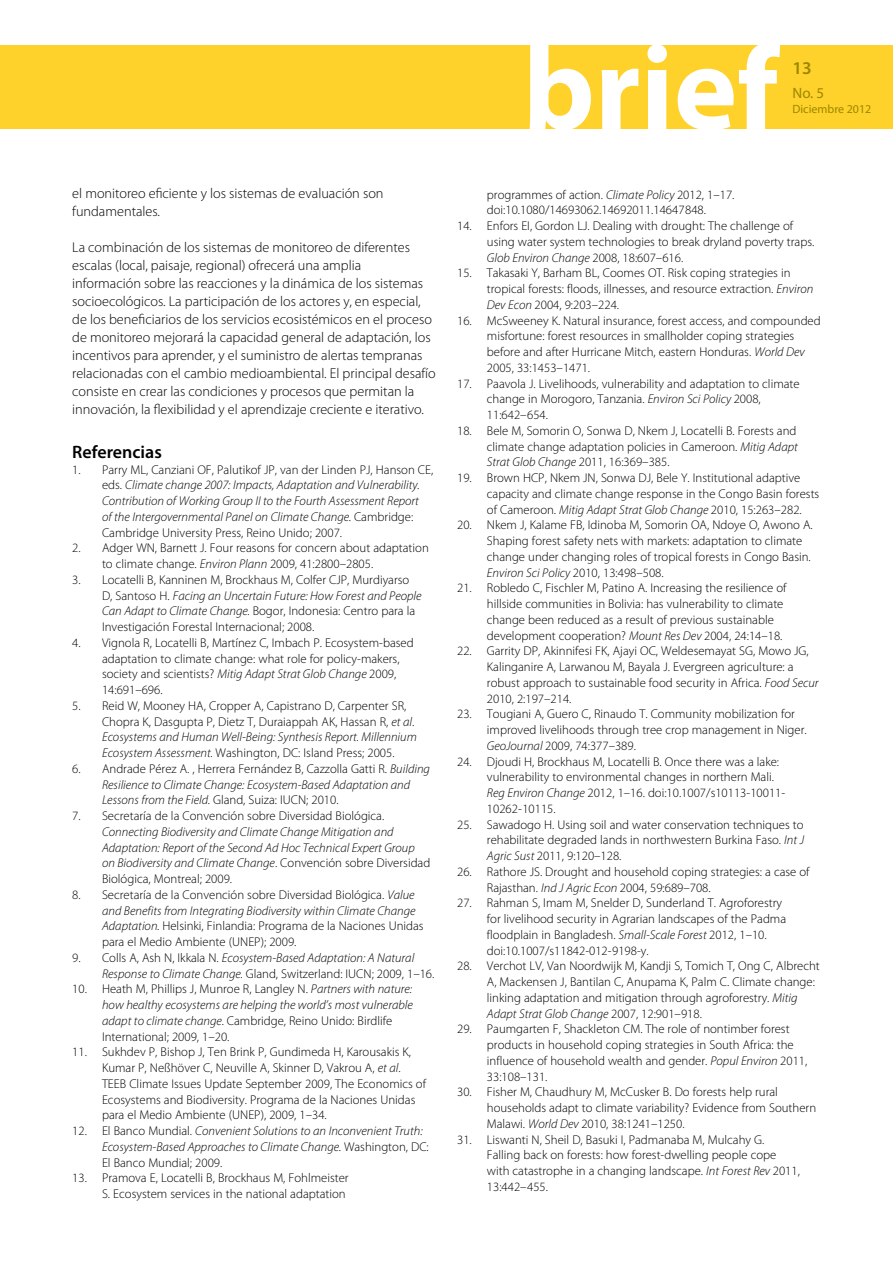
<style>
.page{position:relative;width:893px;height:1263px;background:#fff}
.page>*{position:absolute;margin:0;border:0;box-sizing:border-box;transform-origin:0 0}
.t1{font:600 18px "Myriad Pro";color:#000}
.t2{font:600 18px "Myriad Pro";color:#9c8700}
.t3{font:15px "Myriad Pro";color:#9c8700}
.t4{font:300 14.25px/18px "Myriad Pro";color:#000}
.t5{font:300 12.75px/15.8px "Myriad Pro";color:#000}
.t6{font:italic 300 12.75px/15.8px "Myriad Pro";color:#000}
.t7{font:12px "Myriad Pro";color:#9c8700}
.s1{font-style:normal}
.s2{font-style:italic}
</style>
<div class="page">
<div style="left:0;top:45px;width:893px;height:84px;background:#ffd22b"></div>
<svg style="left:530px;top:45px;width:250px;height:84px"></svg>
<h1 class="t2" style="left:792px;top:57px;width:21px">13</h1>
<p class="t3" style="left:792px;top:84px;width:33px">No. 5</p>
<p class="t7" style="left:792px;top:102px;width:80px">Diciembre 2012</p>
<p class="t4" style="left:72px;top:184px;width:313px">el monitoreo eficiente y los sistemas de evaluación son fundamentales.</p>
<p class="t4" style="left:72px;top:238px;width:365px">La combinación de los sistemas de monitoreo de diferentes escalas (local, paisaje, regional) ofrecerá una amplia<br>información sobre las reacciones y la dinámica de los sistemas socioecológicos. La participación de los actores y, en especial, de los beneficiarios de los servicios ecosistémicos en el proceso de monitoreo mejorará la capacidad general de adaptación, los incentivos para aprender, y el suministro de alertas tempranas relacionadas con el cambio medioambiental. El principal desafío consiste en crear las condiciones y procesos que permitan la innovación, la flexibilidad y el aprendizaje creciente e iterativo.</p>
<h1 class="t1" style="left:72px;top:440px;width:91px">Referencias</h1>
<p class="t6" style="left:102px;top:461px;width:333px;text-indent:-30px"><span class="s1">1. Parry ML, Canziani OF, Palutikof JP, van der Linden PJ, Hanson CE, eds.</span> Climate change 2007: Impacts, Adaptation and Vulnerability.<br>Contribution of Working Group II to the Fourth Assessment Report<br>of the Intergovernmental Panel on Climate Change. <span class="s1">Cambridge:<br>Cambridge University Press, Reino Unido; 2007.</span></p>
<p class="t5" style="left:102px;top:540px;width:328px;text-indent:-30px">2. Adger WN, Barnett J. Four reasons for concern about adaptation to climate change. <span class="s2">Environ Plann</span> 2009, 41:2800–2805.</p>
<p class="t5" style="left:102px;top:572px;width:321px;text-indent:-30px">3. Locatelli B, Kanninen M, Brockhaus M, Colfer CJP, Murdiyarso D, Santoso H. <span class="s2">Facing an Uncertain Future: How Forest and People Can Adapt to Climate Change.</span> Bogor, Indonesia: Centro para la Investigación Forestal Internacional; 2008.</p>
<p class="t5" style="left:102px;top:635px;width:313px;text-indent:-30px">4. Vignola R, Locatelli B, Martínez C, Imbach P. Ecosystem-based adaptation to climate change: what role for policy-makers, society and scientists? <span class="s2">Mitig Adapt Strat Glob Change</span> 2009, 14:691–696.</p>
<p class="t5" style="left:102px;top:698px;width:316px;text-indent:-30px">5. Reid W, Mooney HA, Cropper A, Capistrano D, Carpenter SR, Chopra K, Dasgupta P, Dietz T, Duraiappah AK, Hassan R, <span class="s2">et al</span>.<br><span class="s2">Ecosystems and Human Well-Being: Synthesis Report. Millennium Ecosystem Assessment.</span> Washington, DC: Island Press; 2005.</p>
<p class="t6" style="left:102px;top:761px;width:329px;text-indent:-30px"><span class="s1">6. Andrade Pérez A. , Herrera Fernández B, Cazzolla Gatti R.</span> Building<br>Resilience to Climate Change: Ecosystem-Based Adaptation and<br>Lessons from the Field. <span class="s1">Gland, Suiza: IUCN; 2010.</span></p>
<p class="t5" style="left:72px;top:808px;width:314px">7. Secretaría de la Convención sobre Diversidad Biológica.</p>
<p class="t6" style="left:102px;top:824px;width:330px">Connecting Biodiversity and Climate Change Mitigation and Adaptation: Report of the Second Ad Hoc Technical Expert Group on Biodiversity and Climate Change<span class="s1">. Convención sobre Diversidad Biológica, Montreal; 2009.</span></p>
<p class="t5" style="left:102px;top:887px;width:323px;text-indent:-30px">8. Secretaría de la Convención sobre Diversidad Biológica. <span class="s2">Value and Benefits from Integrating Biodiversity within Climate Change Adaptation.</span> Helsinki, Finlandia: Programa de la Naciones Unidas para el Medio Ambiente (UNEP); 2009.</p>
<p class="t6" style="left:102px;top:950px;width:334px;text-indent:-30px"><span class="s1">9. Colls A, Ash N, Ikkala N.</span> Ecosystem-Based Adaptation: A Natural<br>Response to Climate Change. <span class="s1">Gland, Switzerland: IUCN; 2009, 1–16.</span></p>
<p class="t6" style="left:102px;top:981px;width:312px;text-indent:-30px"><span class="s1">10. Heath M, Phillips J, Munroe R, Langley N.</span> Partners with nature: how healthy ecosystems are helping the world’s most vulnerable adapt to climate change. <span class="s1">Cambridge, Reino Unido: Birdlife International; 2009, 1–20.</span></p>
<p class="t5" style="left:102px;top:1044px;width:326px;text-indent:-30px">11. Sukhdev P, Bishop J, Ten Brink P, Gundimeda H, Karousakis K, Kumar P, Neßhöver C, Neuville A, Skinner D, Vakrou A, <span class="s2">et al</span>.<br>TEEB Climate Issues Update September 2009, The Economics of Ecosystems and Biodiversity. Programa de la Naciones Unidas para el Medio Ambiente (UNEP), 2009, 1–34.</p>
<p class="t6" style="left:102px;top:1123px;width:328px;text-indent:-30px"><span class="s1">12. El Banco Mundial.</span> Convenient Solutions to an Inconvenient Truth:<br>Ecosystem-Based Approaches to Climate Change. <span class="s1">Washington, DC:<br>El Banco Mundial; 2009.</span></p>
<p class="t5" style="left:72px;top:1170px;width:278px;text-align:right">13. Pramova E, Locatelli B, Brockhaus M, Fohlmeister<br>S. Ecosystem services in the national adaptation</p>
<p class="t5" style="left:487px;top:186px;width:249px">programmes of action. <span class="s2">Climate Policy</span> 2012, 1–17. doi:10.1080/14693062.14692011.14647848.</p>
<p class="t5" style="left:487px;top:218px;width:329px;text-indent:-30px">14. Enfors EI, Gordon LJ. Dealing with drought: The challenge of using water system technologies to break dryland poverty traps.<br><span class="s2">Glob Environ Change</span> 2008, 18:607–616.</p>
<p class="t5" style="left:487px;top:265px;width:328px;text-indent:-30px">15. Takasaki Y, Barham BL, Coomes OT. Risk coping strategies in tropical forests: floods, illnesses, and resource extraction. <span class="s2">Environ<br>Dev Econ</span> 2004, 9:203–224.</p>
<p class="t5" style="left:487px;top:312px;width:335px;text-indent:-30px">16. McSweeney K. Natural insurance, forest access, and compounded misfortune: forest resources in smallholder coping strategies before and after Hurricane Mitch, eastern Honduras. <span class="s2">World Dev </span>2005, 33:1453–1471.</p>
<p class="t5" style="left:487px;top:375px;width:314px;text-indent:-30px">17. Paavola J. Livelihoods, vulnerability and adaptation to climate change in Morogoro, Tanzania. <span class="s2">Environ Sci Policy</span> 2008,<br>11:642–654.</p>
<p class="t5" style="left:487px;top:423px;width:312px;text-align:justify;text-indent:-30px">18. Bele M, Somorin O, Sonwa D, Nkem J, Locatelli B. Forests and climate change adaptation policies in Cameroon. <span class="s2">Mitig Adapt Strat Glob Change</span> 2011, 16:369–385.</p>
<p class="t5" style="left:487px;top:470px;width:334px;text-indent:-30px">19. Brown HCP, Nkem JN, Sonwa DJ, Bele Y. Institutional adaptive capacity and climate change response in the Congo Basin forests of Cameroon. <span class="s2">Mitig Adapt Strat Glob Change</span> 2010, 15:263–282.</p>
<p class="t5" style="left:487px;top:517px;width:327px;text-indent:-30px">20. Nkem J, Kalame FB, Idinoba M, Somorin OA, Ndoye O, Awono A.<br>Shaping forest safety nets with markets: adaptation to climate change under changing roles of tropical forests in Congo Basin.<br><span class="s2">Environ Sci Policy</span> 2010, 13:498–508.</p>
<p class="t5" style="left:487px;top:580px;width:301px;text-indent:-30px">21. Robledo C, Fischler M, Patino A. Increasing the resilience of hillside communities in Bolivia: has vulnerability to climate change been reduced as a result of previous sustainable development cooperation? <span class="s2">Mount Res Dev</span> 2004, 24:14–18.</p>
<p class="t5" style="left:487px;top:643px;width:333px;text-indent:-30px">22. Garrity DP, Akinnifesi FK, Ajayi OC, Weldesemayat SG, Mowo JG, Kalinganire A, Larwanou M, Bayala J. Evergreen agriculture: a robust approach to sustainable food security in Africa. <span class="s2">Food Secur </span>2010, 2:197–214.</p>
<p class="t5" style="left:487px;top:706px;width:321px;text-indent:-30px">23. Tougiani A, Guero C, Rinaudo T. Community mobilization for improved livelihoods through tree crop management in Niger.<br><span class="s2">GeoJournal</span> 2009, 74:377–389.</p>
<p class="t5" style="left:487px;top:753px;width:300px;text-indent:-30px">24. Djoudi H, Brockhaus M, Locatelli B. Once there was a lake: vulnerability to environmental changes in northern Mali.<br><span class="s2">Reg Environ Change</span> 2012, 1–16. doi:10.1007/s10113-10011- 10262-10115.</p>
<p class="t5" style="left:487px;top:816px;width:319px;text-align:justify;text-indent:-30px">25. Sawadogo H. Using soil and water conservation techniques to rehabilitate degraded lands in northwestern Burkina Faso. <span class="s2">Int J Agric Sust</span> 2011, 9:120–128.</p>
<p class="t5" style="left:487px;top:863px;width:324px;text-indent:-30px">26. Rathore JS. Drought and household coping strategies: a case of<br>Rajasthan. <span class="s2">Ind J Agric Econ</span> 2004, 59:689–708.</p>
<p class="t5" style="left:487px;top:895px;width:301px;text-indent:-30px">27. Rahman S, Imam M, Snelder D, Sunderland T. Agroforestry for livelihood security in Agrarian landscapes of the Padma floodplain in Bangladesh. <span class="s2">Small-Scale Forest</span> 2012, 1–10. doi:10.1007/s11842-012-9198-y.</p>
<p class="t5" style="left:487px;top:958px;width:334px;text-indent:-30px">28. Verchot LV, Van Noordwijk M, Kandji S, Tomich T, Ong C, Albrecht A, Mackensen J, Bantilan C, Anupama K, Palm C. Climate change: linking adaptation and mitigation through agroforestry. <span class="s2">Mitig Adapt Strat Glob Change</span> 2007, 12:901–918.</p>
<p class="t5" style="left:487px;top:1021px;width:322px;text-indent:-30px">29. Paumgarten F, Shackleton CM. The role of nontimber forest products in household coping strategies in South Africa: the influence of household wealth and gender. <span class="s2">Popul Environ</span> 2011, 33:108–131.</p>
<p class="t5" style="left:487px;top:1084px;width:331px;text-indent:-30px">30. Fisher M, Chaudhury M, McCusker B. Do forests help rural households adapt to climate variability? Evidence from Southern<br>Malawi. <span class="s2">World Dev</span> 2010, 38:1241–1250.</p>
<p class="t5" style="left:487px;top:1131px;width:315px;text-indent:-30px">31. Liswanti N, Sheil D, Basuki I, Padmanaba M, Mulcahy G.<br>Falling back on forests: how forest-dwelling people cope with catastrophe in a changing landscape. <span class="s2">Int Forest Rev</span> 2011, 13:442–455.</p>
</div>
